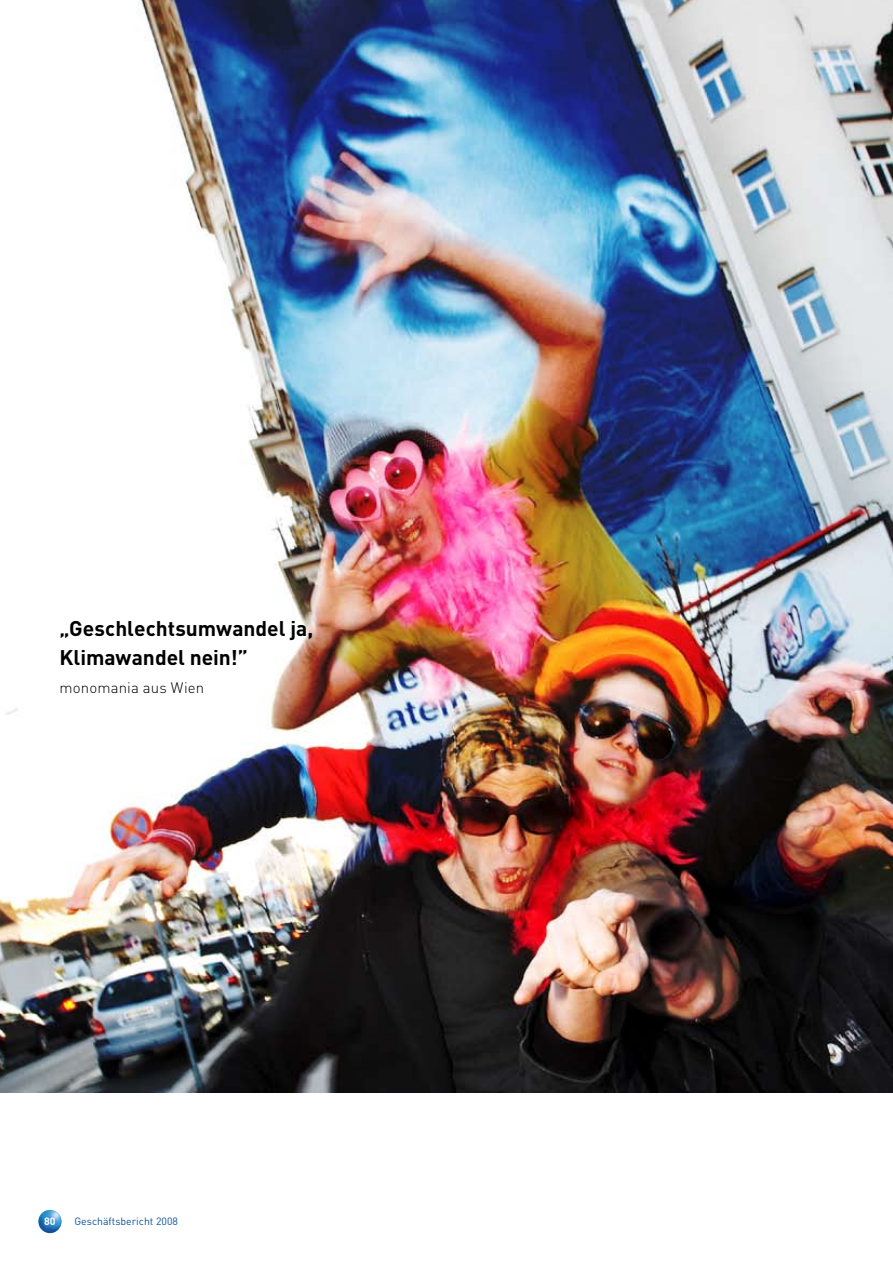
<style>
.page{position:relative;width:893px;height:1263px;background:#fff}
.page>*{position:absolute;margin:0;border:0;box-sizing:border-box;transform-origin:0 0}
.t1{font:700 21px/28.5px "DIN";color:#000}
.t2{font:300 15px "DIN";letter-spacing:.01em;color:#000}
.t3{font:10.5px "DIN";color:#0f529d}
.t4{font:700 10.5px "DIN";color:#fff}
</style>
<div class="page">
<img style="left:38px;top:1210px;width:24px;height:23px">
<img style="left:0;top:0;width:893px;height:1093px">
<p class="t1" style="left:60px;top:613px;width:255px">„Geschlechtsumwandel ja,<br>Klimawandel nein!”</p>
<p class="t2" style="left:60px;top:678px;width:146px">monomania aus Wien</p>
<p class="t4" style="left:44px;top:1214px;width:13px">80</p>
<p class="t3" style="left:74px;top:1214px;width:105px">Geschäftsbericht 2008</p>
</div>
